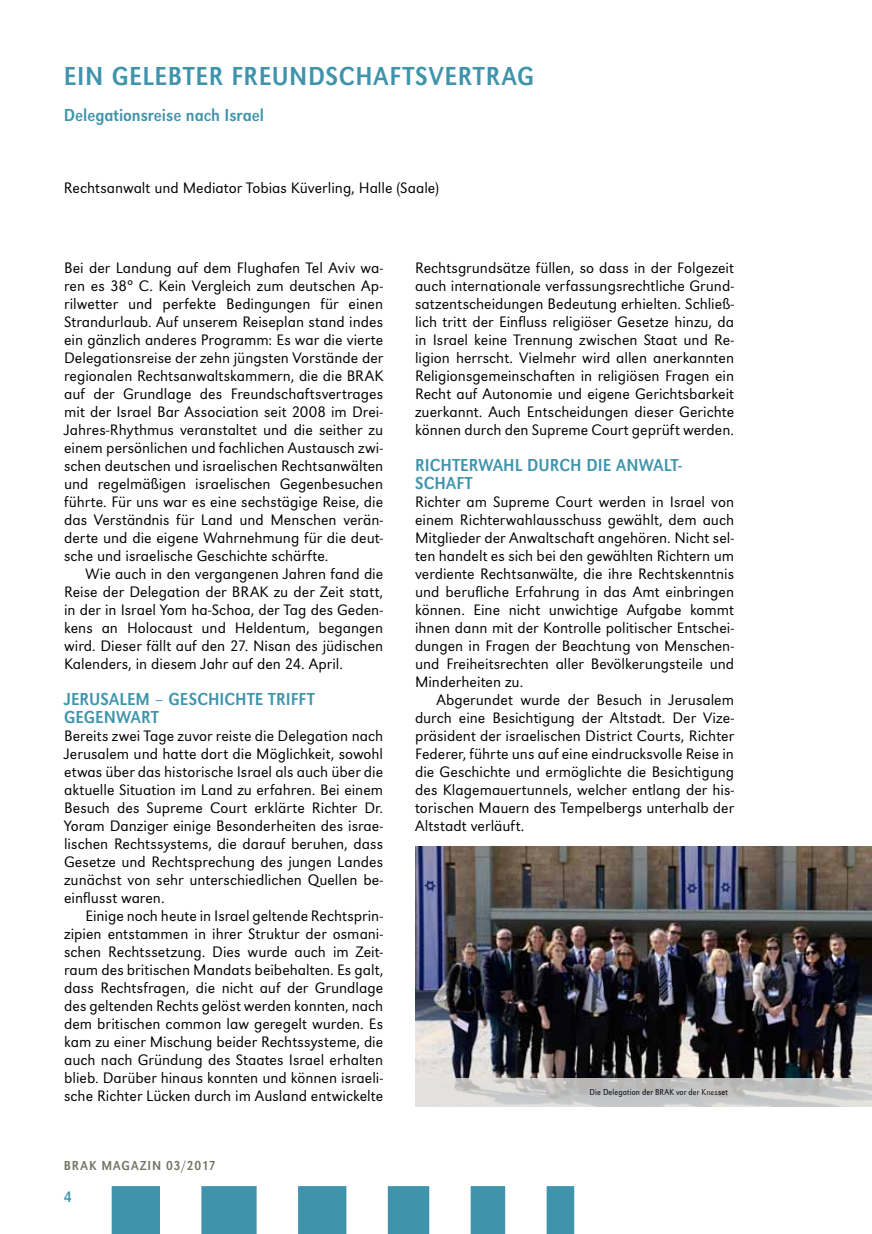
<style>
.page{position:relative;width:872px;height:1234px;background:#fff}
.page>*{position:absolute;margin:0;border:0;box-sizing:border-box;transform-origin:0 0}
.t1{font:27px "URW Grotesk T Regu Extr Narr";letter-spacing:.03em;color:#3f94ac}
.t2{font:18px/18px "URW Grotesk T Regu Extr Narr";letter-spacing:.005em;color:#3f94ac}
.t3{font:15.75px/18px "URW Grotesk T Ligh";color:#000;text-align:justify}
.t4{font:15.75px "URW Grotesk T Regu Extr Narr";color:#3f94ac}
.t5{font:13.5px "URW Grotesk T Regu Extr Narr";letter-spacing:.065em;color:#717364}
.t6{font:9px "URW Grotesk T Ligh Extr Narr";letter-spacing:.015em;color:#000}
</style>
<div class="page">
<img style="left:415px;top:846px;width:457px;height:231px">
<svg style="left:415px;top:1077px;width:457px;height:29px;background:#c7c6c6"></svg>
<svg style="left:112px;top:1186px;width:462px;height:47px"></svg>
<h1 class="t1" style="left:64px;top:61px;width:471px">EIN GELEBTER FREUNDSCHAFTSVERTRAG</h1>
<p class="t2" style="left:64px;top:106px;width:201px">DELEGATIONSREISE NACH ISRAEL</p>
<p class="t3" style="left:64px;top:179px;width:377px">Rechtsanwalt und Mediator Tobias Küverling, Halle (Saale)</p>
<p class="t3" style="left:64px;top:258px;width:320px">Bei der Landung auf dem Flughafen Tel Aviv wa&shy;ren es 38° C. Kein Vergleich zum deutschen Ap&shy;rilwetter und perfekte Bedingungen für einen Strandurlaub. Auf unserem Reiseplan stand indes ein gänzlich anderes Programm: Es war die vierte Delegationsreise der zehn jüngsten Vorstände der regionalen Rechtsanwaltskammern, die die BRAK auf der Grundlage des Freundschaftsvertrages mit der Israel Bar Association seit 2008 im Drei-Jahres-Rhythmus veranstaltet und die seither zu einem persönlichen und fachlichen Austausch zwi&shy;schen deutschen und israelischen Rechtsanwälten und regelmäßigen israelischen Gegenbesuchen führte. Für uns war es eine sechstägige Reise, die das Verständnis für Land und Menschen verän&shy;derte und die eigene Wahrnehmung für die deut&shy;sche und israelische Geschichte schärfte.</p>
<p class="t3" style="left:64px;top:564px;width:320px;text-indent:21px">Wie auch in den vergangenen Jahren fand die Reise der Delegation der BRAK zu der Zeit statt, in der in Israel Yom ha-Schoa, der Tag des Geden&shy;kens an Holocaust und Heldentum, begangen wird. Dieser fällt auf den 27. Nisan des jüdischen Kalenders, in diesem Jahr auf den 24. April.</p>
<p class="t2" style="left:64px;top:689px;width:252px">JERUSALEM – GESCHICHTE TRIFFT<br>GEGENWART</p>
<p class="t3" style="left:64px;top:726px;width:320px">Bereits zwei Tage zuvor reiste die Delegation nach Jerusalem und hatte dort die Möglichkeit, sowohl etwas über das historische Israel als auch über die aktuelle Situation im Land zu erfahren. Bei einem Besuch des Supreme Court erklärte Richter Dr.<br>Yoram Danziger einige Besonderheiten des israe&shy;lischen Rechtssystems, die darauf beruhen, dass Gesetze und Rechtsprechung des jungen Landes zunächst von sehr unterschiedlichen Quellen be&shy;einflusst waren.</p>
<p class="t3" style="left:64px;top:906px;width:320px;text-indent:21px">Einige noch heute in Israel geltende Rechtsprin&shy;zipien entstammen in ihrer Struktur der osmani&shy;schen Rechtssetzung. Dies wurde auch im Zeit&shy;raum des britischen Mandats beibehalten. Es galt, dass Rechtsfragen, die nicht auf der Grundlage des geltenden Rechts gelöst werden konnten, nach dem britischen common law geregelt wurden. Es kam zu einer Mischung beider Rechtssysteme, die auch nach Gründung des Staates Israel erhalten blieb. Darüber hinaus konnten und können israeli&shy;sche Richter Lücken durch im Ausland entwickelte</p>
<p class="t5" style="left:64px;top:1157px;width:153px">BRAK MAGAZIN 03/2017</p>
<p class="t4" style="left:64px;top:1187px;width:9px">4</p>
<p class="t3" style="left:415px;top:258px;width:320px">Rechtsgrundsätze füllen, so dass in der Folgezeit auch internationale verfassungsrechtliche Grund&shy;satzentscheidungen Bedeutung erhielten. Schließ&shy;lich tritt der Einfluss religiöser Gesetze hinzu, da in Israel keine Trennung zwischen Staat und Re&shy;ligion herrscht. Vielmehr wird allen anerkannten Religionsgemeinschaften in religiösen Fragen ein Recht auf Autonomie und eigene Gerichtsbarkeit zuerkannt. Auch Entscheidungen dieser Gerichte können durch den Supreme Court geprüft werden.</p>
<p class="t2" style="left:415px;top:455px;width:268px">RICHTERWAHL DURCH DIE ANWALT-<br>SCHAFT</p>
<p class="t3" style="left:415px;top:492px;width:320px">Richter am Supreme Court werden in Israel von einem Richterwahlausschuss gewählt, dem auch Mitglieder der Anwaltschaft angehören. Nicht sel&shy;ten handelt es sich bei den gewählten Richtern um verdiente Rechtsanwälte, die ihre Rechtskenntnis und berufliche Erfahrung in das Amt einbringen können. Eine nicht unwichtige Aufgabe kommt ihnen dann mit der Kontrolle politischer Entschei&shy;dungen in Fragen der Beachtung von Menschen&shy;und Freiheitsrechten aller Bevölkerungsteile und Minderheiten zu.</p>
<p class="t3" style="left:415px;top:690px;width:320px;text-indent:21px">Abgerundet wurde der Besuch in Jerusalem durch eine Besichtigung der Altstadt. Der Vize&shy;präsident der israelischen District Courts, Richter Federer, führte uns auf eine eindrucksvolle Reise in die Geschichte und ermöglichte die Besichtigung des Klagemauertunnels, welcher entlang der his&shy;torischen Mauern des Tempelbergs unterhalb der Altstadt verläuft.</p>
<p class="t6" style="left:589px;top:1087px;width:140px">Die Delegation der BRAK vor der Knesset</p>
</div>
